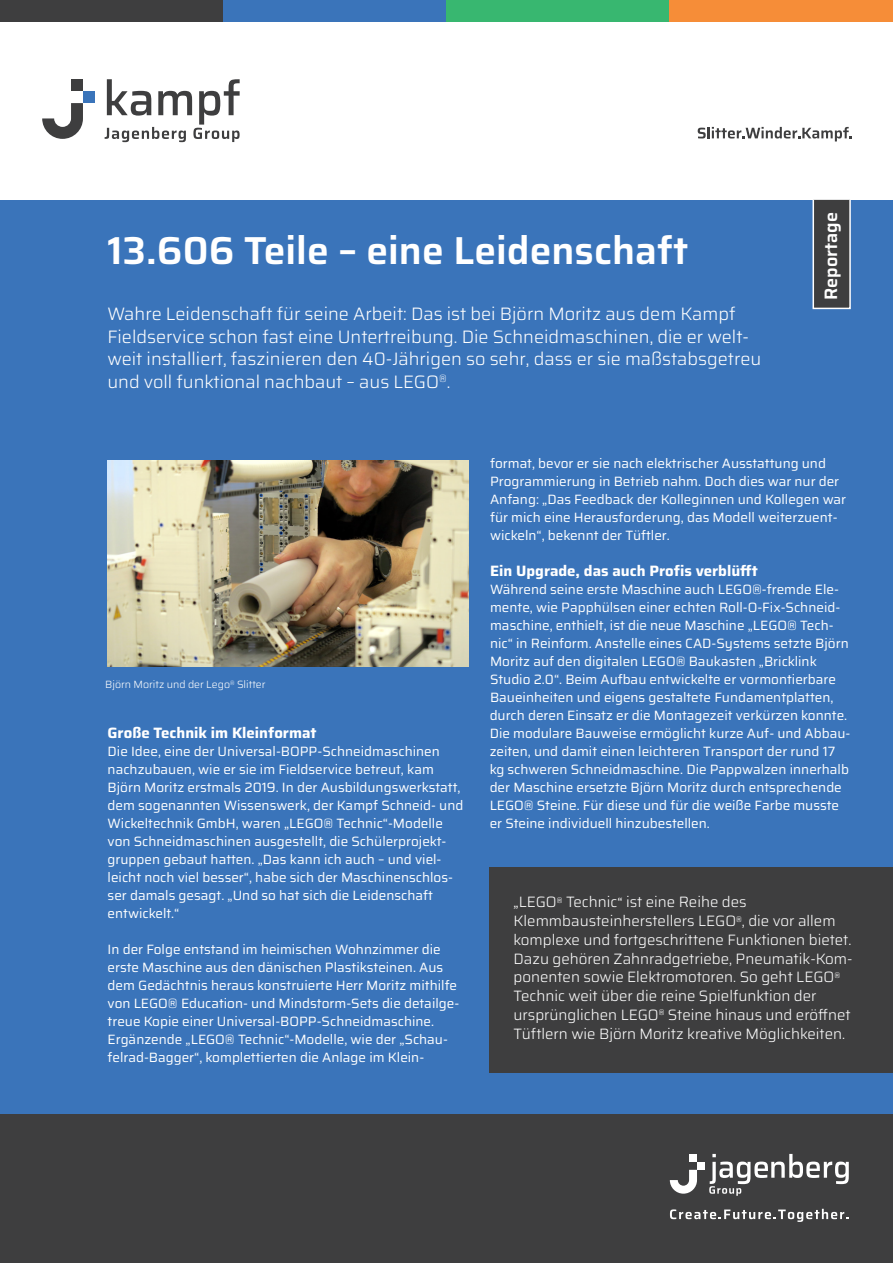
<style>
.page{position:relative;width:893px;height:1263px;background:#fff}
.page>*{position:absolute;margin:0;border:0;box-sizing:border-box;transform-origin:0 0}
.Headline{font:600 39px "Saira";color:#fff}
.Intro{font:300 18px/22.5px "Saira";color:#fff}
.t1{font:600 18px "Saira";color:#fff}
.Bullets-Haken{font:300 15px/18.8px "Saira";color:#fff}
.Zwischenzeile-10pt-w{font:700 15px "Saira";color:#fff}
.Fließtext-9pt-weiss{font:13.5px/18px "Saira";color:#fff}
.Intro-2{font:300 10.5px "Saira";color:#fff}
.s1{font-weight:400;font-size:13.5px}
</style>
<div class="page">
<div style="left:0;top:200px;width:893px;height:925px;background:#3a74ba"></div>
<div style="left:0;top:0;width:223px;height:21px;background:#3e3e3f"></div>
<div style="left:223px;top:0;width:223px;height:21px;background:#3a74ba"></div>
<div style="left:446px;top:0;width:224px;height:21px;background:#38b770"></div>
<div style="left:670px;top:0;width:223px;height:21px;background:#f68d38"></div>
<div style="left:0;top:1114px;width:893px;height:149px;background:#3e3e3f"></div>
<svg style="left:670px;top:1209px;width:179px;height:13px"></svg>
<svg style="left:670px;top:1170px;width:27px;height:24px"></svg>
<div style="left:697px;top:1162px;width:8px;height:8px;background:#fff"></div>
<div style="left:689px;top:1154px;width:8px;height:8px;background:#fff"></div>
<svg style="left:709px;top:1154px;width:140px;height:42px"></svg>
<div style="left:812px;top:199px;width:39px;height:110px;background:#3e3e3f;border:2px solid #fff"></div>
<svg style="left:42px;top:103px;width:41px;height:36px"></svg>
<div style="left:83px;top:91px;width:12px;height:12px;background:#3a74ba"></div>
<div style="left:71px;top:79px;width:12px;height:12px;background:#3e3e3f"></div>
<svg style="left:105px;top:79px;width:135px;height:63px"></svg>
<svg style="left:698px;top:127px;width:154px;height:14px"></svg>
<div style="left:489px;top:867px;width:404px;height:206px;background:#3e3e3f"></div>
<img style="left:108px;top:461px;width:361px;height:205px">
<p class="Headline" style="left:107px;top:219px;width:582px">13.606 Teile – eine Leidenschaft</p>
<p class="Intro" style="left:107px;top:302px;width:655px">Wahre Leidenschaft für seine Arbeit: Das ist bei Björn Moritz aus dem Kampf Fieldservice schon fast eine Untertreibung. Die Schneidmaschinen, die er welt&shy;weit installiert, faszinieren den 40-Jährigen so sehr, dass er sie maßstabsgetreu und voll funktional nachbaut – aus LEGO<sup>®</sup>.</p>
<h2 class="t1" style="left:816px;top:300px;width:89px;rotate:-90deg">Reportage</h2>
<p class="Intro-2" style="left:105px;top:676px;width:162px">Björn Moritz und der Lego<sup>®</sup> Slitter</p>
<p class="Zwischenzeile-10pt-w" style="left:108px;top:721px;width:210px">Große Technik im Kleinformat</p>
<p class="Fließtext-9pt-weiss" style="left:108px;top:742px;width:357px">Die Idee, eine der Universal-BOPP-Schneidmaschinen nachzubauen, wie er sie im Fieldservice betreut, kam Björn Moritz erstmals 2019. In der Ausbildungswerkstatt, dem sogenannten Wissenswerk, der Kampf Schneid- und Wickeltechnik GmbH, waren „LEGO® Technic“-Modelle von Schneidmaschinen ausgestellt, die Schülerprojekt&shy;gruppen gebaut hatten. „Das kann ich auch – und viel&shy;leicht noch viel besser“, habe sich der Maschinenschlos&shy;ser damals gesagt. „Und so hat sich die Leidenschaft entwickelt.“</p>
<p class="Fließtext-9pt-weiss" style="left:108px;top:940px;width:353px">In der Folge entstand im heimischen Wohnzimmer die erste Maschine aus den dänischen Plastiksteinen. Aus dem Gedächtnis heraus konstruierte Herr Moritz mithilfe von LEGO® Education- und Mindstorm-Sets die detailge&shy;treue Kopie einer Universal-BOPP-Schneidmaschine.<br>Ergänzende „LEGO® Technic“-Modelle, wie der „Schau&shy;felrad-Bagger“, komplettierten die Anlage im Klein-</p>
<p class="Fließtext-9pt-weiss" style="left:490px;top:454px;width:358px">format, bevor er sie nach elektrischer Ausstattung und Programmierung in Betrieb nahm. Doch dies war nur der Anfang: „Das Feedback der Kolleginnen und Kollegen war für mich eine Herausforderung, das Modell weiterzuent&shy;wickeln“, bekennt der Tüftler.</p>
<p class="Zwischenzeile-10pt-w" style="left:490px;top:559px;width:269px">Ein Upgrade, das auch Profis verblüfft</p>
<p class="Fließtext-9pt-weiss" style="left:490px;top:580px;width:362px">Während seine erste Maschine auch LEGO®-fremde Ele&shy;mente, wie Papphülsen einer echten Roll-O-Fix-Schneid&shy;maschine, enthielt, ist die neue Maschine „LEGO® Tech&shy;nic“ in Reinform. Anstelle eines CAD-Systems setzte Björn Moritz auf den digitalen LEGO® Baukasten „Bricklink Studio 2.0“. Beim Aufbau entwickelte er vormontierbare Baueinheiten und eigens gestaltete Fundamentplatten, durch deren Einsatz er die Montagezeit verkürzen konnte.<br>Die modulare Bauweise ermöglicht kurze Auf- und Abbau&shy;zeiten, und damit einen leichteren Transport der rund 17 kg schweren Schneidmaschine. Die Pappwalzen innerhalb der Maschine ersetzte Björn Moritz durch entsprechende LEGO® Steine. Für diese und für die weiße Farbe musste er Steine individuell hinzubestellen.</p>
<p class="Bullets-Haken" style="left:514px;top:892px;width:341px"><span class="s1">„</span>LEGO<sup>®</sup> Technic<span class="s1">“</span> ist eine Reihe des Klemmbausteinherstellers LEGO<sup>®</sup>, die vor allem komplexe und fortgeschrittene Funktionen bietet.<br>Dazu gehören Zahnradgetriebe, Pneumatik-Kom&shy;ponenten sowie Elektromotoren. So geht LEGO<sup>® </sup>Technic weit über die reine Spielfunktion der ursprünglichen LEGO<sup>®</sup> Steine hinaus und eröffnet Tüftlern wie Björn Moritz kreative Möglichkeiten.</p>
</div>
